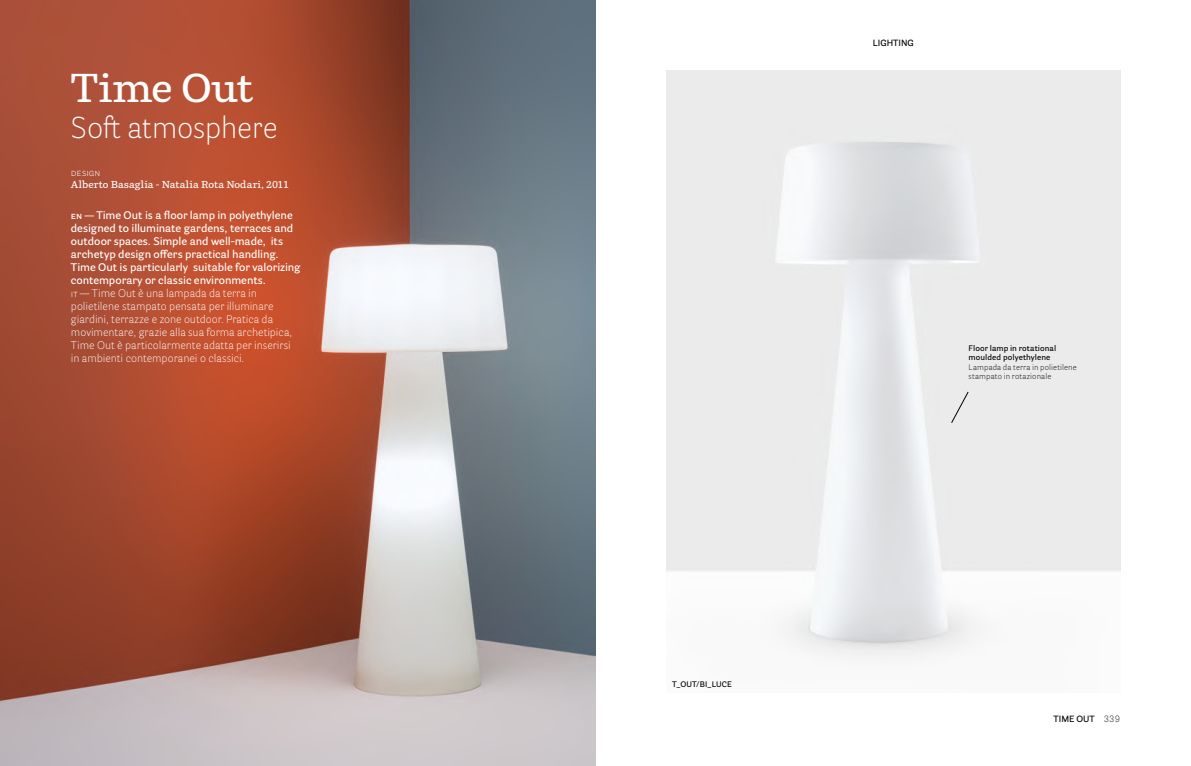
<style>
.page{position:relative;width:1191px;height:766px;background:#fff}
.page>*{position:absolute;margin:0;border:0;box-sizing:border-box;transform-origin:0 0}
.t1{font:600 40px "Parry Pro";letter-spacing:.005em;color:#fff}
.t2{font:300 30px "Parry Grotesque Pro";letter-spacing:-.015em;color:#fff}
.t3{font:600 11px/13px "Parry Grotesque Pro";letter-spacing:-.005em;color:#fff}
.t4{font:600 10px "Parry Pro";letter-spacing:.01em;color:#fff}
.t5{font:300 10px "Parry Grotesque Pro";color:#fff}
.t6{font:600 9px "Parry Grotesque Pro";color:#000}
.t7{font:600 8px/9.6px "Parry Grotesque Pro";letter-spacing:.01em;color:#000}
.t8{font:300 8px/9.6px "Parry Grotesque Pro";letter-spacing:.015em;color:#000}
.s1{font-size:10px}
.s2{font-weight:300;font-size:10px}
.s3{font-weight:300}
</style>
<div class="page">
<img style="left:0;top:0;width:595px;height:765px">
<svg style="left:951px;top:391px;width:17px;height:32px"></svg>
<h1 class="t1" style="left:71px;top:59px;width:184px">Time Out</h1>
<h2 class="t2" style="left:71px;top:106px;width:208px">Soft atmosphere</h2>
<p class="t5" style="left:71px;top:165px;width:31px">design</p>
<p class="t4" style="left:71px;top:177px;width:220px">Alberto Basaglia - Natalia Rota Nodari, 2011</p>
<p class="t3" style="left:71px;top:208px;width:231px"><span class="s1">en —</span> Time Out is a floor lamp in polyethylene designed to illuminate gardens, terraces and outdoor spaces. Simple and well-made, its archetyp design offers practical handling.<br>Time Out is particularly suitable for valorizing contemporary or classic environments.<br><span class="s2">it —</span> <span class="s3">Time Out è una lampada da terra in polietilene stampato pensata per illuminare giardini, terrazze e zone outdoor. Pratica da movimentare, grazie alla sua forma archetipica, Time Out è particolarmente adatta per inserirsi in ambienti contemporanei o classici.</span></p>
<p class="t7" style="left:672px;top:679px;width:61px">T_OUT/BI_LUCE</p>
<p class="t6" style="left:873px;top:37px;width:42px">LIGHTING</p>
<p class="t7" style="left:968px;top:343px;width:89px">Floor lamp in rotational moulded polyethylene</p>
<p class="t8" style="left:968px;top:362px;width:110px">Lampada da terra in polietilene stampato in rotazionale</p>
<p class="t6" style="left:1053px;top:712px;width:68px">TIME OUT <span class="s3">339</span></p>
</div>
